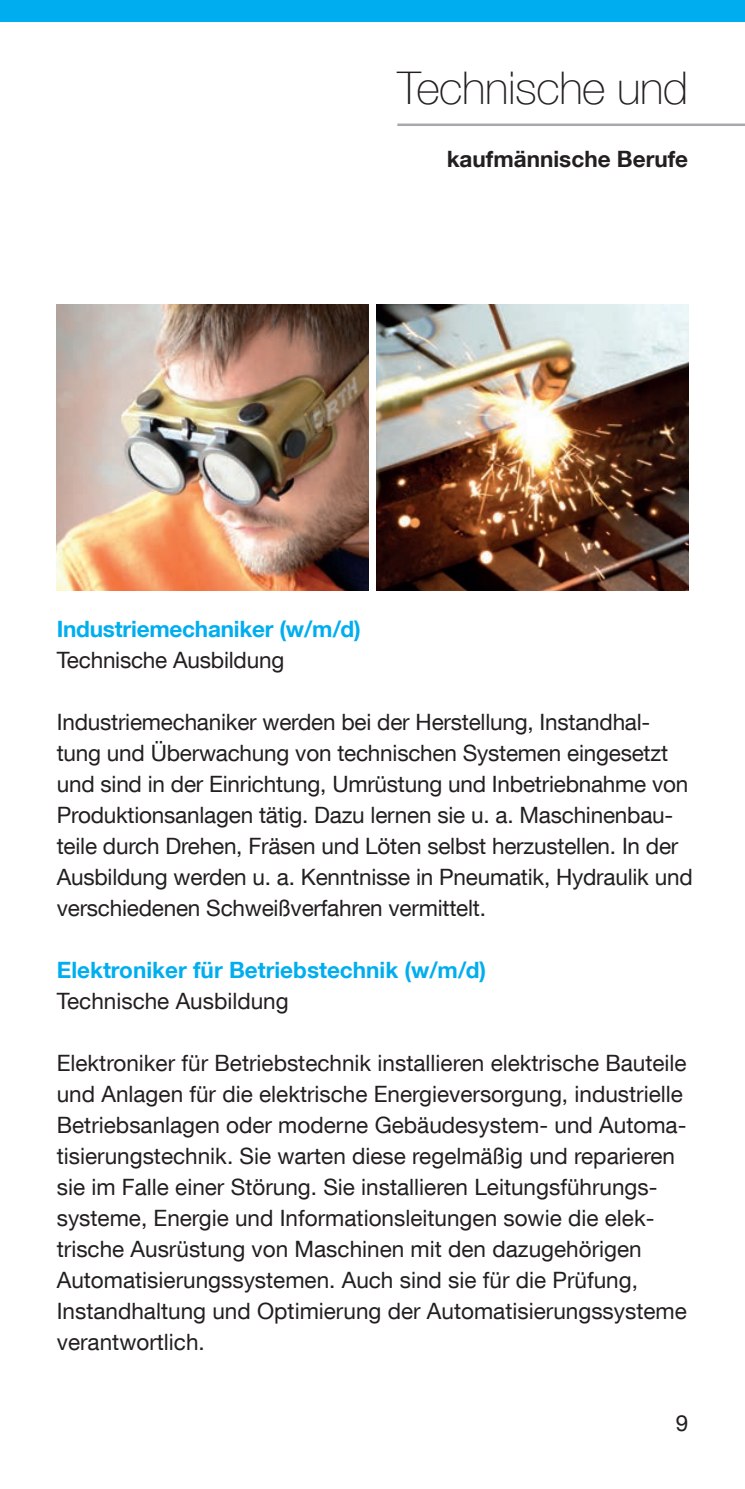
<style>
.page{position:relative;width:745px;height:1489px;background:#fff}
.page>*{position:absolute;margin:0;border:0;box-sizing:border-box;transform-origin:0 0}
.Seitenheadline_rechts{font:100 45px "Helvetica Neue LT Com";letter-spacing:-.01em;color:#231f20}
.Fließtext{font:22.5px/31px "Helvetica Neue LT Com";color:#231f20}
.Hervorhebung_cyan{font:700 22.5px "Helvetica Neue LT Com";color:#00aeef}
.Hervorhebung_cyan-2{font:22.5px "Helvetica Neue LT Com";letter-spacing:-.01em;color:#231f20}
.Subhead_Innenseite_rechts{font:700 22.5px "Helvetica Neue LT Com";color:#231f20}
</style>
<div class="page">
<img style="left:57px;top:305px;width:312px;height:285px">
<hr style="left:397px;top:123px;width:347px;height:3px;background:#a8a9ad">
<div style="left:0;top:0;width:744px;height:21px;background:#00aeef"></div>
<img style="left:376px;top:305px;width:311px;height:285px">
<p class="Seitenheadline_rechts" style="left:397px;top:62px;width:292px">Technische und</p>
<p class="Subhead_Innenseite_rechts" style="left:446px;top:144px;width:243px">kaufmännische Berufe</p>
<p class="Hervorhebung_cyan" style="left:57px;top:614px;width:305px">Industriemechaniker (w/m/d)</p>
<p class="Hervorhebung_cyan-2" style="left:57px;top:645px;width:229px">Technische Ausbildung</p>
<p class="Fließtext" style="left:57px;top:705px;width:637px">Industriemechaniker werden bei der Herstellung, Instandhal&shy;tung und Überwachung von technischen Systemen eingesetzt und sind in der Einrichtung, Umrüstung und Inbetriebnahme von Produktionsanlagen tätig. Dazu lernen sie u. a. Maschinenbau&shy;teile durch Drehen, Fräsen und Löten selbst herzustellen. In der Ausbildung werden u. a. Kenntnisse in Pneumatik, Hydraulik und verschiedenen Schweißverfahren vermittelt.</p>
<p class="Hervorhebung_cyan" style="left:57px;top:955px;width:430px">Elektroniker für Betriebstechnik (w/m/d)</p>
<p class="Hervorhebung_cyan-2" style="left:57px;top:986px;width:233px">Technische Ausbildung</p>
<p class="Fließtext" style="left:57px;top:1046px;width:631px">Elektroniker für Betriebstechnik installieren elektrische Bauteile und Anlagen für die elektrische Energieversorgung, industrielle Betriebsanlagen oder moderne Gebäudesystem- und Automa&shy;tisierungstechnik. Sie warten diese regelmäßig und reparieren sie im Falle einer Störung. Sie installieren Leitungsführungs&shy;systeme, Energie und Informationsleitungen sowie die elek&shy;trische Ausrüstung von Maschinen mit den dazugehörigen Automatisierungssystemen. Auch sind sie für die Prüfung, Instandhaltung und Optimierung der Automatisierungssysteme verantwortlich.</p>
<p class="Fließtext" style="left:675px;top:1406px;width:14px">9</p>
</div>
